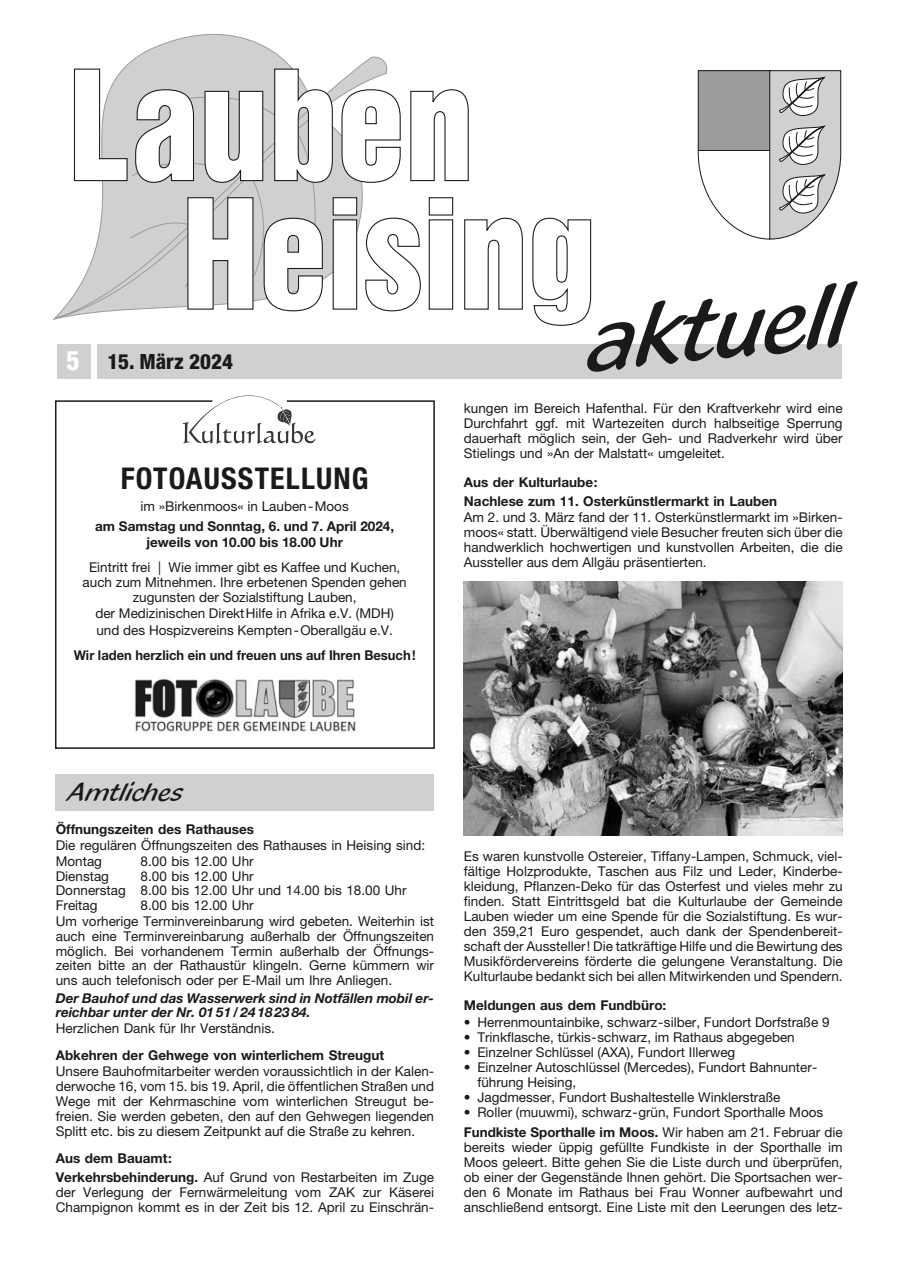
<style>
.page{position:relative;width:898px;height:1280px;background:#fff}
.page>*{position:absolute;margin:0;border:0;box-sizing:border-box;transform-origin:0 0}
.t1{font:700 condensed 30px "Helvetica Neue LT Pro";letter-spacing:.04em;color:#1a1a18}
.t2{font:27px "Blacklight D";color:#1a1a18}
.t3{font:800 condensed 21px "Helvetica Neue LT Pro";color:#1a1a18}
.t4{font:13.5px/15px "Helvetica Neue LT Pro";color:#1a1a18}
.t5{font:700 13.5px/18.5px "Helvetica Neue LT Pro";color:#1a1a18}
.t6{font:italic 700 13.5px/14.7px "Helvetica Neue LT Pro";color:#1a1a18}
.t7{font:700 13.5px "Helvetica Neue LT Pro";color:#1a1a18;scale:.96 1}
.s1{font-size:27px;color:#fff}
.s2{font-weight:400}
.s3{font-weight:700}
</style>
<div class="page">
<div style="left:97px;top:344px;width:744px;height:34px;background:#cfd0d0"></div>
<div style="left:57px;top:344px;width:34px;height:34px;background:#cfd0d0"></div>
<svg style="left:52px;top:33px;width:226px;height:287px"></svg>
<svg style="left:54px;top:55px;width:334px;height:264px"></svg>
<svg style="left:73px;top:68px;width:396px;height:243px"></svg>
<svg style="left:587px;top:70px;width:270px;height:302px"></svg>
<svg style="left:187px;top:197px;width:404px;height:129px"></svg>
<div style="left:55px;top:774px;width:379px;height:36px;background:#cfd0d0"></div>
<div style="left:55px;top:400px;width:379px;height:349px;border:2px solid #1a1a18"></div>
<img style="left:134px;top:678px;width:222px;height:55px">
<svg style="left:183px;top:395px;width:132px;height:49px"></svg>
<img style="left:463px;top:582px;width:379px;height:253px">
<h3 class="t3" style="left:66px;top:349px;width:168px"><span class="s1">5</span> 15. März 2024</h3>
<h1 class="t1" style="left:121px;top:461px;width:249px">FOTOAUSSTELLUNG</h1>
<p class="t4" style="left:140px;top:499px;width:210px">im »Birkenmoos« in Lauben-Moos</p>
<p class="t5" style="left:95px;top:518px;width:300px;line-height:16.5px;text-align:center">am Samstag und Sonntag, 6. und 7. April 2024, jeweils von 10.00 bis 18.00 Uhr</p>
<p class="t4" style="left:83px;top:560px;width:325px;text-align:center">Eintritt frei | Wie immer gibt es Kaffee und Kuchen, auch zum Mitnehmen. Ihre erbetenen Spenden gehen zugunsten der Sozialstiftung Lauben,</p>
<p class="t4" style="left:95px;top:605px;width:300px;line-height:16.4px">der Medizinischen DirektHilfe in Afrika e.V. (MDH) und des Hospizvereins Kempten-Oberallgäu e.V.</p>
<p class="t7" style="left:74px;top:648px;width:357px">Wir laden herzlich ein und freuen uns auf Ihren Besuch!</p>
<p class="t4" style="left:463px;top:401px;width:380px;text-align:justify">kungen im Bereich Hafenthal. Für den Kraftverkehr wird eine Durchfahrt ggf. mit Wartezeiten durch halbseitige Sperrung dauerhaft möglich sein, der Geh- und Radverkehr wird über Stielings und »An der Malstatt« umgeleitet.</p>
<p class="t5" style="left:463px;top:473px;width:315px">Aus der Kulturlaube:<br>Nachlese zum 11. Osterkünstlermarkt in Lauben</p>
<p class="t4" style="left:463px;top:510px;width:380px;text-align:justify">Am 2. und 3. März fand der 11. Osterkünstlermarkt im »Birken&shy;moos« statt. Überwältigend viele Besucher freuten sich über die handwerklich hochwertigen und kunstvollen Arbeiten, die die Aussteller aus dem Allgäu präsentierten.</p>
<h2 class="t2" style="left:69px;top:781px;width:115px">Amtliches</h2>
<p class="t5" style="left:56px;top:820px;width:200px">Öffnungszeiten des Rathauses</p>
<p class="t4" style="left:56px;top:837px;width:371px;line-height:16px">Die regulären Öffnungszeiten des Rathauses in Heising sind:<br>Montag</p>
<p class="t4" style="left:140px;top:854px;width:115px">8.00 bis 12.00 Uhr</p>
<p class="t4" style="left:56px;top:868px;width:55px">Dienstag</p>
<p class="t4" style="left:56px;top:869px;width:352px;text-indent:85px">8.00 bis 12.00 Uhr<br>Donnerstag 8.00 bis 12.00 Uhr und 14.00 bis 18.00 Uhr<br>Freitag</p>
<p class="t4" style="left:56px;top:897px;width:379px;line-height:16px;text-indent:85px">8.00 bis 12.00 Uhr<br>Um vorherige Terminvereinbarung wird gebeten. Weiterhin ist</p>
<p class="t4" style="left:56px;top:929px;width:380px;text-align:justify">auch eine Terminvereinbarung außerhalb der Öffnungszeiten möglich. Bei vorhandenem Termin außerhalb der Öffnungs&shy;zeiten bitte an der Rathaustür klingeln. Gerne kümmern wir uns auch telefonisch oder per E-Mail um Ihre Anliegen.</p>
<p class="t6" style="left:56px;top:990px;width:380px">Der Bauhof und das Wasserwerk sind in Notfällen mobil er&shy;reichbar unter der Nr. 01 51 / 24 18 23 84.</p>
<p class="t4" style="left:56px;top:1021px;width:221px">Herzlichen Dank für Ihr Verständnis.</p>
<p class="t5" style="left:56px;top:1046px;width:330px">Abkehren der Gehwege von winterlichem Streugut</p>
<p class="t4" style="left:56px;top:1064px;width:380px;text-align:justify">Unsere Bauhofmitarbeiter werden voraussichtlich in der Kalen&shy;derwoche 16, vom 15. bis 19. April, die öffentlichen Straßen und Wege mit der Kehrmaschine vom winterlichen Streugut be&shy;freien. Sie werden gebeten, den auf den Gehwegen liegenden Splitt etc. bis zu diesem Zeitpunkt auf die Straße zu kehren.</p>
<p class="t5" style="left:56px;top:1149px;width:379px">Aus dem Bauamt:<br>Verkehrsbehinderung. <span class="s2">Auf Grund von Restarbeiten im Zuge</span></p>
<p class="t4" style="left:56px;top:1185px;width:379px">der Verlegung der Fernwärmeleitung vom ZAK zur Käserei<br>Champignon kommt es in der Zeit bis 12. April zu Einschrän-</p>
<p class="t4" style="left:463px;top:849px;width:380px;text-align:justify">Es waren kunstvolle Ostereier, Tiffany-Lampen, Schmuck, viel&shy;fältige Holzprodukte, Taschen aus Filz und Leder, Kinderbe&shy;kleidung, Pflanzen-Deko für das Osterfest und vieles mehr zu finden. Statt Eintrittsgeld bat die Kulturlaube der Gemeinde Lauben wieder um eine Spende für die Sozialstiftung. Es wur&shy;den 359,21 Euro gespendet, auch dank der Spendenbereit&shy;schaft der Aussteller! Die tatkräftige Hilfe und die Bewirtung des Musikfördervereins förderte die gelungene Veranstaltung. Die Kulturlaube bedankt sich bei allen Mitwirkenden und Spendern.</p>
<p class="t5" style="left:463px;top:996px;width:204px">Meldungen aus dem Fundbüro:</p>
<p class="t4" style="left:463px;top:1015px;width:367px">• Herrenmountainbike, schwarz-silber, Fundort Dorfstraße 9</p>
<p class="t4" style="left:463px;top:1030px;width:332px">• Trinkflasche, türkis-schwarz, im Rathaus abgegeben</p>
<p class="t4" style="left:463px;top:1045px;width:273px">• Einzelner Schlüssel (AXA), Fundort Illerweg</p>
<p class="t4" style="left:477px;top:1060px;width:341px;text-indent:-14px">• Einzelner Autoschlüssel (Mercedes), Fundort Bahnunter&shy;führung Heising,</p>
<p class="t4" style="left:463px;top:1090px;width:318px">• Jagdmesser, Fundort Bushaltestelle Winklerstraße</p>
<p class="t4" style="left:463px;top:1102px;width:380px;line-height:20.4px">• Roller (muuwmi), schwarz-grün, Fundort Sporthalle Moos<br><span class="s3">Fundkiste Sporthalle im Moos.</span> Wir haben am 21. Februar die</p>
<p class="t4" style="left:463px;top:1140px;width:380px;text-align:justify">bereits wieder üppig gefüllte Fundkiste in der Sporthalle im Moos geleert. Bitte gehen Sie die Liste durch und überprüfen, ob einer der Gegenstände Ihnen gehört. Die Sportsachen wer&shy;den 6 Monate im Rathaus bei Frau Wonner aufbewahrt und anschließend entsorgt. Eine Liste mit den Leerungen des letz-</p>
</div>
